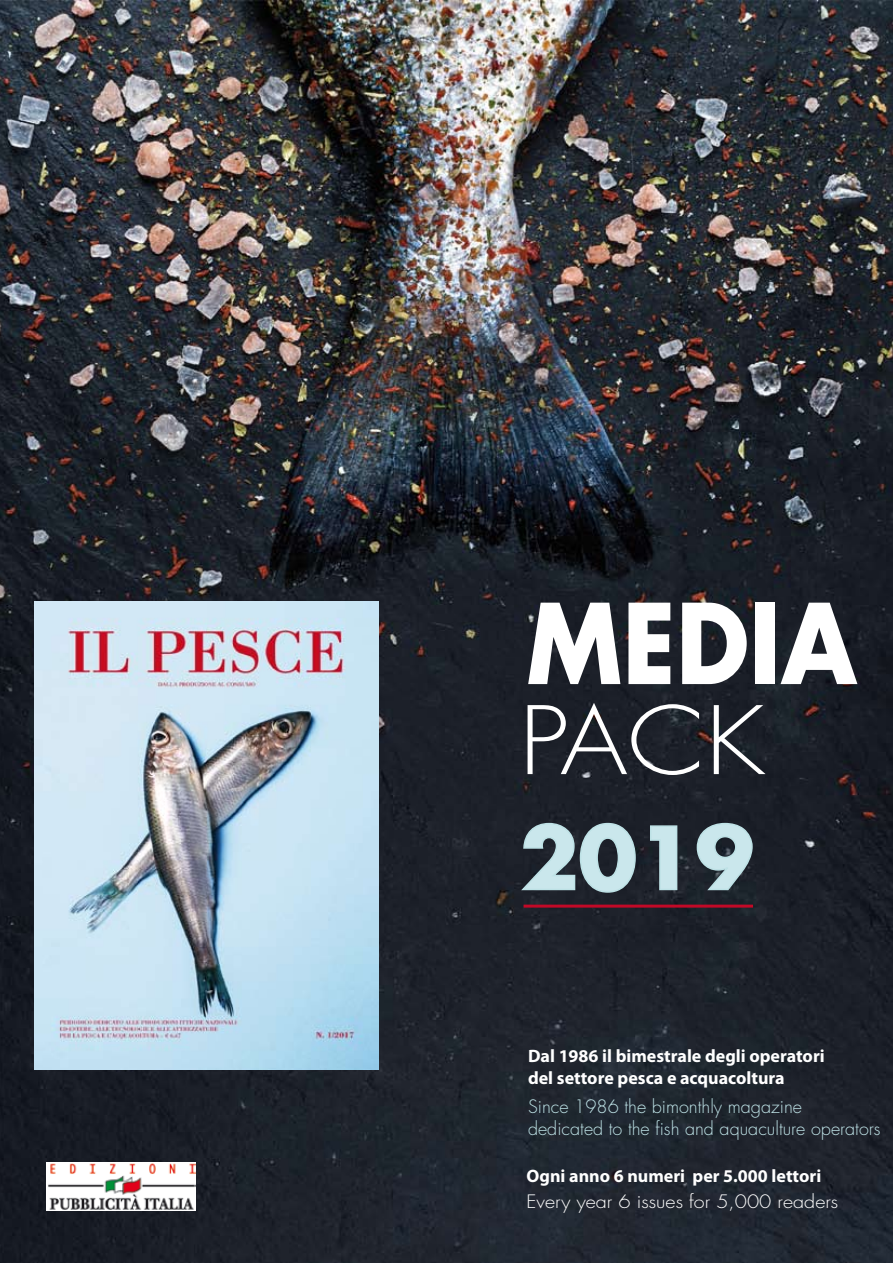
<style>
.page{position:relative;width:893px;height:1263px;background:#fff}
.page>*{position:absolute;margin:0;border:0;box-sizing:border-box;transform-origin:0 0}
.t1{font:700 108px "Futura";color:#fff;scale:.9 1}
.t2{font:300 91.5px "Futura";color:#fff;scale:1.15 1}
.t3{font:700 84px "Futura";color:#cae7ec}
.t4{font:700 18px/21.6px "Myriad Pro";color:#fff}
.t5{font:300 18px/21.6px "Futura";color:#bee2e6}
.t6{font:300 18px "Futura";color:#fff;scale:1.1 1}
</style>
<div class="page">
<img style="left:0;top:0;width:893px;height:1263px">
<svg style="left:519px;top:822px;width:118px;height:71px;background:#2e363e"></svg>
<svg style="left:649px;top:825px;width:29px;height:66px;background:#333c44"></svg>
<svg style="left:696px;top:822px;width:57px;height:69px;background:#303941"></svg>
<hr style="left:524px;top:905px;width:229px;height:3px;background:#c20927">
<img style="left:46px;top:1162px;width:149px;height:49px">
<img style="left:34px;top:601px;width:345px;height:468px">
<h1 class="t1" style="left:526px;top:572px;width:369px">MEDIA</h1>
<h2 class="t2" style="left:519px;top:685px;width:215px">PACK</h2>
<h3 class="t3" style="left:520px;top:802px;width:235px">2019</h3>
<p class="t4" style="left:528px;top:1045px;width:298px">Dal 1986 il bimestrale degli operatori del settore pesca e acquacoltura</p>
<p class="t5" style="left:528px;top:1096px;width:354px">Since 1986 the bimonthly magazine dedicated to the fish and aquaculture operators</p>
<p class="t4" style="left:527px;top:1165px;width:296px">Ogni anno 6 numeri per 5.000 lettori</p>
<p class="t6" style="left:526px;top:1190px;width:285px">Every year 6 issues for 5,000 readers</p>
</div>
